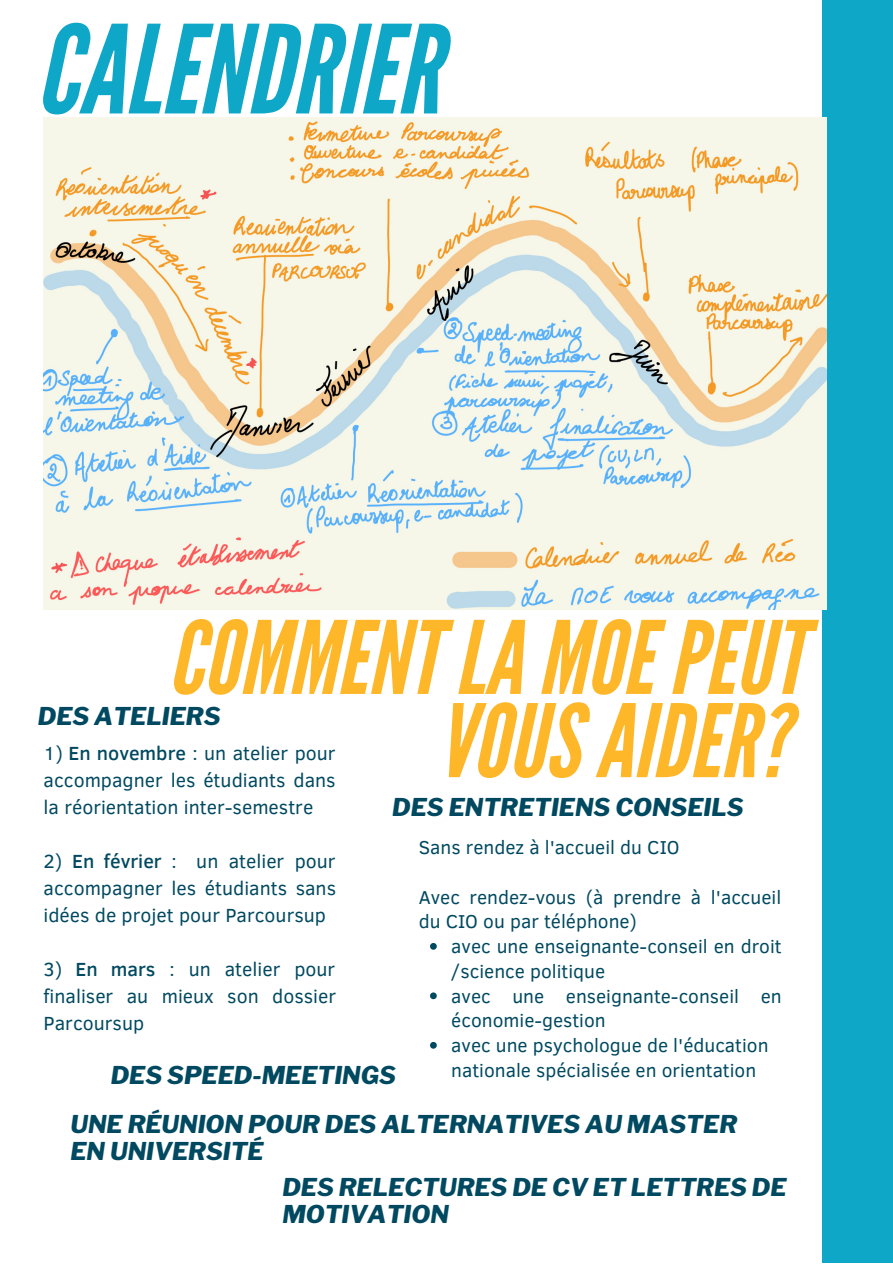
<style>
.page{position:relative;width:893px;height:1264px;background:#fff}
.page>*{position:absolute;margin:0;border:0;box-sizing:border-box;transform-origin:0 0}
.t1{font:italic 122.1px "League Gothic";color:#0ea7c8}
.t2{font:italic 100.8px/83.2px "League Gothic";color:#ffb72a;text-align:right}
.t3{font:italic 800 24.3px/49.7px "Libre Franklin";color:#004960}
.t4{font:19.5px/27px "Clear Sans";color:#004960;text-align:justify}
.t5{font:19.2px/24.8px "Clear Sans";color:#004960}
.s1{font-weight:500}
</style>
<div class="page">
<div style="left:822px;top:0;width:70px;height:1262px;background:#0ea7c8"></div>
<img style="left:44px;top:117px;width:782px;height:492px">
<svg style="left:430px;top:943px;width:7px;height:6px"></svg>
<svg style="left:430px;top:992px;width:7px;height:7px"></svg>
<svg style="left:430px;top:1041px;width:7px;height:7px"></svg>
<h1 class="t1" style="left:36px;top:-1px;width:405px">CALENDRIER</h1>
<h2 class="t2" style="left:168px;top:618px;width:637px">COMMENTLA MOEPEUT<br>VOUSAIDER?</h2>
<p class="t3" style="left:38px;top:691px;width:184px">DES ATELIERS</p>
<p class="t4" style="left:44px;top:738px;width:293px">1) <span class="s1">En novembre</span> : un atelier pour accompagner les étudiants dans la réorientation inter-semestre</p>
<p class="t4" style="left:44px;top:846px;width:294px">2) <span class="s1">En février</span> : un atelier pour accompagner les étudiants sans idées de projet pour Parcoursup</p>
<p class="t4" style="left:44px;top:954px;width:294px">3) <span class="s1">En mars</span> : un atelier pour finaliser au mieux son dossier Parcoursup</p>
<p class="t3" style="left:392px;top:782px;width:353px">DES ENTRETIENS CONSEILS</p>
<p class="t5" style="left:419px;top:834px;width:262px">Sans rendez à l'accueil du CIO</p>
<p class="t5" style="left:419px;top:883px;width:364px">Avec rendez-vous (à prendre à l'accueil du CIO ou par téléphone)</p>
<p class="t5" style="left:451px;top:933px;width:332px">avec une enseignante-conseil en droit /science politique<br>avec une enseignante-conseil en économie-gestion<br>avec une psychologue de l'éducation nationale spécialisée en orientation</p>
<p class="t3" style="left:70px;top:1050px;width:668px;text-indent:40px">DES SPEED-MEETINGS<br>UNE RÉUNION POUR DES ALTERNATIVES AU MASTER</p>
<p class="t3" style="left:70px;top:1126px;width:195px">EN UNIVERSITÉ</p>
<p class="t3" style="left:282px;top:1174px;width:506px;line-height:27px">DES RELECTURES DE CV ET LETTRES DE<br>MOTIVATION</p>
</div>
